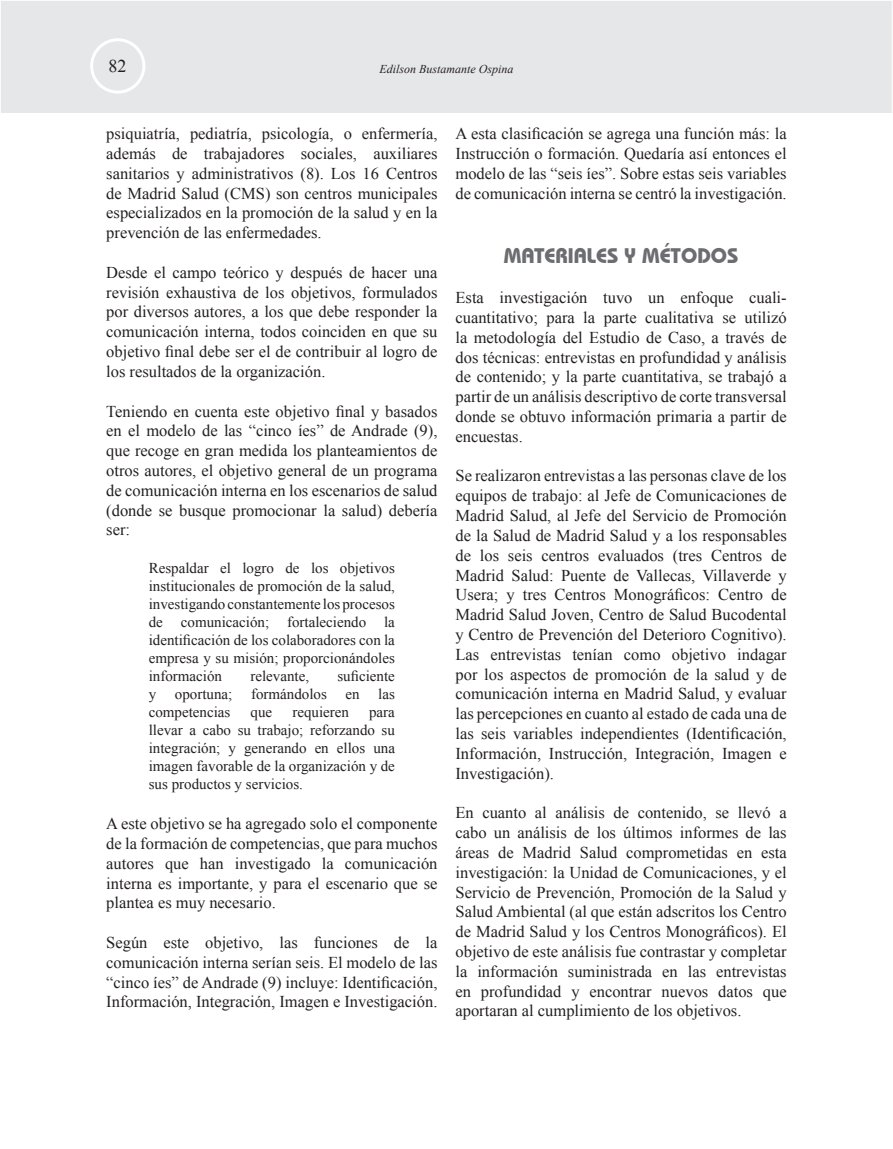
<style>
.page{position:relative;width:893px;height:1149px;background:#fff}
.page>*{position:absolute;margin:0;border:0;box-sizing:border-box;transform-origin:0 0}
.t1{font:700 21px "Bauhaus IT Cby BT";color:#6c6d70}
.t2{font:18px "Times New Roman";color:#231f20}
.t3{font:16.5px/19.8px "Times New Roman";color:#231f20;text-align:justify}
.t4{font:15px/18px "Times New Roman";color:#231f20;text-align:justify}
.t5{font:italic 12px "Times New Roman";color:#231f20}
</style>
<div class="page">
<div style="left:0;top:0;width:893px;height:113px;background:#e6e7e9"></div>
<div style="left:90px;top:38px;width:55px;height:56px;border:3px solid #fff;border-radius:50%"></div>
<p class="t2" style="left:109px;top:54px;width:19px">82</p>
<p class="t5" style="left:379px;top:61px;width:136px">Edilson Bustamante Ospina</p>
<p class="t3" style="left:106px;top:123px;width:333px">psiquiatría, pediatría, psicología, o enfermería, además de trabajadores sociales, auxiliares sanitarios y administrativos (8). Los 16 Centros de Madrid Salud (CMS) son centros municipales especializados en la promoción de la salud y en la prevención de las enfermedades.</p>
<p class="t3" style="left:106px;top:262px;width:333px">Desde el campo teórico y después de hacer una revisión exhaustiva de los objetivos, formulados por diversos autores, a los que debe responder la comunicación interna, todos coinciden en que su objetivo final debe ser el de contribuir al logro de los resultados de la organización.</p>
<p class="t3" style="left:106px;top:401px;width:333px">Teniendo en cuenta este objetivo final y basados en el modelo de las “cinco íes” de Andrade (9), que recoge en gran medida los planteamientos de otros autores, el objetivo general de un programa de comunicación interna en los escenarios de salud (donde se busque promocionar la salud) debería ser:</p>
<p class="t4" style="left:149px;top:559px;width:248px">Respaldar el logro de los objetivos institucionales de promoción de la salud, investigando constantemente los procesos de comunicación; fortaleciendo la identificación de los colaboradores con la empresa y su misión; proporcionándoles información</p>
<p class="t4" style="left:149px;top:667px;width:248px;text-indent:189px">suficiente y oportuna; formándolos en las competencias</p>
<p class="t4" style="left:250px;top:667px;width:60px">relevante,</p>
<p class="t4" style="left:251px;top:703px;width:23px">que</p>
<p class="t4" style="left:292px;top:703px;width:58px">requieren</p>
<p class="t4" style="left:149px;top:703px;width:248px;text-indent:220px">para llevar a cabo su trabajo; reforzando su integración; y generando en ellos una imagen favorable de la organización y de sus productos y servicios.</p>
<p class="t3" style="left:106px;top:813px;width:333px">A este objetivo se ha agregado solo el componente de la formación de competencias, que para muchos autores que han investigado la comunicación interna es importante, y para el escenario que se plantea es muy necesario.</p>
<p class="t3" style="left:106px;top:932px;width:333px">Según este objetivo, las funciones de la comunicación interna serían seis. El modelo de las “cinco íes” de Andrade (9) incluye: Identificación, Información, Integración, Imagen e Investigación.</p>
<p class="t3" style="left:455px;top:123px;width:333px">A esta clasificación se agrega una función más: la Instrucción o formación. Quedaría así entonces el modelo de las “seis íes”. Sobre estas seis variables de comunicación interna se centró la investigación.</p>
<p class="t1" style="left:504px;top:243px;width:236px">MATERIALES Y MÉTODOS</p>
<p class="t3" style="left:455px;top:287px;width:333px">Esta investigación tuvo un enfoque cuali&shy;cuantitativo; para la parte cualitativa se utilizó la metodología del Estudio de Caso, a través de dos técnicas: entrevistas en profundidad y análisis de contenido; y la parte cuantitativa, se trabajó a partir de un análisis descriptivo de corte transversal donde se obtuvo información primaria a partir de encuestas.</p>
<p class="t3" style="left:455px;top:465px;width:333px">Se realizaron entrevistas a las personas clave de los equipos de trabajo: al Jefe de Comunicaciones de Madrid Salud, al Jefe del Servicio de Promoción de la Salud de Madrid Salud y a los responsables de los seis centros evaluados (tres Centros de Madrid Salud: Puente de Vallecas, Villaverde y Usera; y tres Centros Monográficos: Centro de Madrid Salud Joven, Centro de Salud Bucodental y Centro de Prevención del Deterioro Cognitivo).<br>Las entrevistas tenían como objetivo indagar por los aspectos de promoción de la salud y de comunicación interna en Madrid Salud, y evaluar las percepciones en cuanto al estado de cada una de las seis variables independientes (Identificación, Información, Instrucción, Integración, Imagen e Investigación).</p>
<p class="t3" style="left:455px;top:802px;width:333px">En cuanto al análisis de contenido, se llevó a cabo un análisis de los últimos informes de las áreas de Madrid Salud comprometidas en esta investigación: la Unidad de Comunicaciones, y el Servicio de Prevención, Promoción de la Salud y Salud Ambiental (al que están adscritos los Centro de Madrid Salud y los Centros Monográficos). El objetivo de este análisis fue contrastar y completar la información suministrada en las entrevistas en profundidad y encontrar nuevos datos que aportaran al cumplimiento de los objetivos.</p>
</div>
